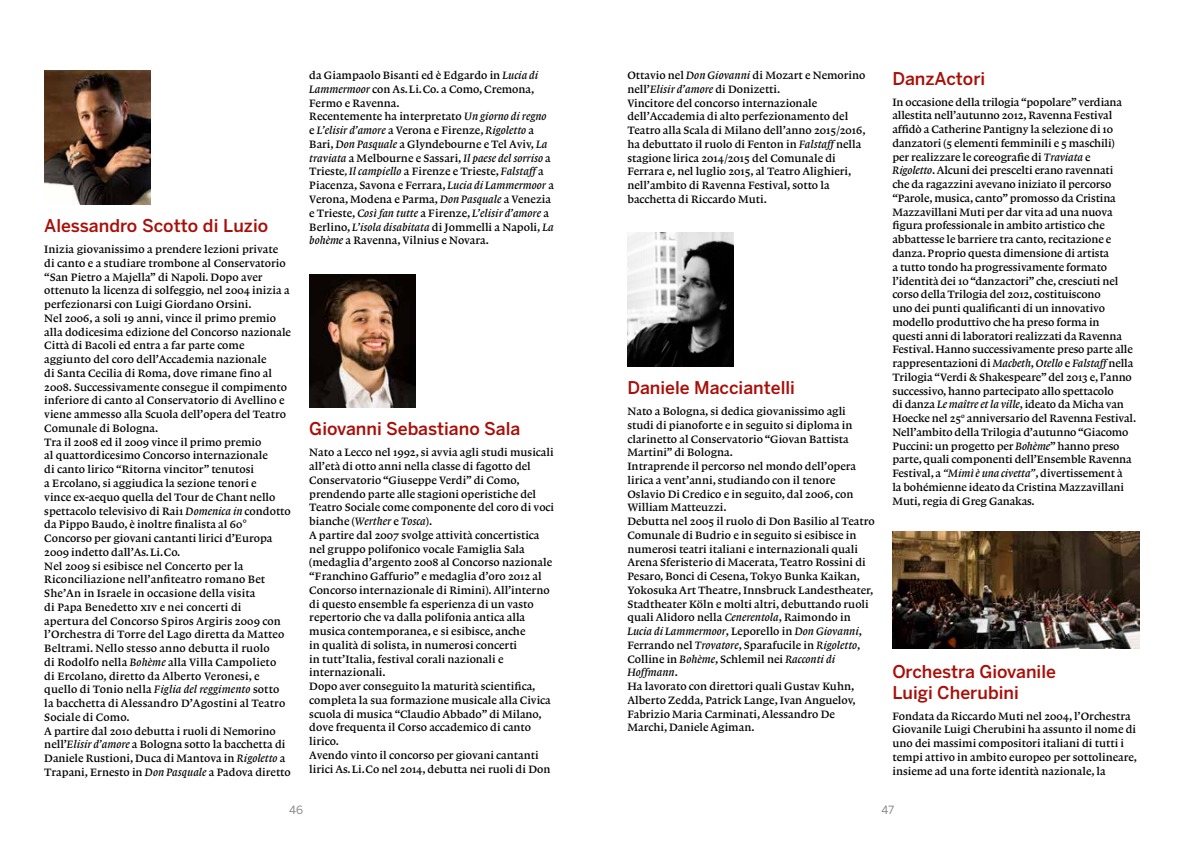
<style>
.page{position:relative;width:1184px;height:851px;background:#fff}
.page>*{position:absolute;margin:0;border:0;box-sizing:border-box;transform-origin:0 0}
.t1{font:500 17.5px/21px "Benton Sans";color:#a90f09}
.t2{font:11.25px/13.8px "Lexicon No 1 Roman B";color:#000}
.t3{font:11.25px "Lexicon No 1 Italic B";color:#000}
.t4{font:11.25px "Benton Sans";color:#878787}
.s1{font-family:"Lexicon No 1 Italic B"}
.s2{font-family:"Benton Sans"}
.s3{font-family:"Lexicon No 1 Roman B"}
</style>
<div class="page">
<img style="left:309px;top:274px;width:106px;height:134px">
<img style="left:44px;top:71px;width:107px;height:134px">
<img style="left:892px;top:532px;width:247px;height:116px">
<img style="left:627px;top:233px;width:106px;height:133px">
<h1 class="t1" style="left:44px;top:215px;width:225px">Alessandro Scotto di Luzio</h1>
<p class="t2" style="left:44px;top:242px;width:248px">Inizia giovanissimo a prendere lezioni private di canto e a studiare trombone al Conservatorio “San Pietro a Majella” di Napoli<span class="s1">.</span> Dopo aver ottenuto la licenza di solfeggio, nel 2004 inizia a perfezionarsi con Luigi Giordano Orsini.<br>Nel 2006, a soli 19 anni, vince il primo premio alla dodicesima edizione del Concorso nazionale Città di Bacoli ed entra a far parte come aggiunto del coro dell’Accademia nazionale<br>di Santa Cecilia di Roma, dove rimane fino al 2008. Successivamente consegue il compimento inferiore di canto al Conservatorio di Avellino e viene ammesso alla Scuola dell’opera del Teatro Comunale di Bologna.<br>Tra il 2008 ed il 2009 vince il primo premio<br>al quattordicesimo Concorso internazionale<br>di canto lirico “Ritorna vincitor” tenutosi<br>a Ercolano, si aggiudica la sezione tenori e<br>vince ex-aequo quella del Tour de Chant nello spettacolo televisivo di Rai1 <span class="s1">Domenica in</span> condotto da Pippo Baudo, è inoltre finalista al 60<span class="s2">° </span>Concorso per giovani cantanti lirici d’Europa 2009 indetto dall’As.Li.Co.<br>Nel 2009 si esibisce nel Concerto per la Riconciliazione nell’anfiteatro romano Bet She’An in Israele in occasione della visita<br>di Papa Benedetto xiv e nei concerti di<br>apertura del Concorso Spiros Argiris 2009 con l’Orchestra di Torre del Lago diretta da Matteo Beltrami. Nello stesso anno debutta il ruolo<br>di Rodolfo nella <span class="s1">Bohème</span> alla Villa Campolieto<br>di Ercolano, diretto da Alberto Veronesi, e quello di Tonio nella <span class="s1">Figlia del reggimento</span> sotto la bacchetta di Alessandro D’Agostini al Teatro Sociale di Como.<br>A partire dal 2010 debutta i ruoli di Nemorino nell’<span class="s1">Elisir d’amore</span> a Bologna sotto la bacchetta di Daniele Rustioni, Duca di Mantova in <span class="s1">Rigoletto</span> a Trapani, Ernesto in <span class="s1">Don Pasquale</span> a Padova diretto</p>
<p class="t2" style="left:309px;top:69px;width:239px">da Giampaolo Bisanti ed è Edgardo in <span class="s1">Lucia di Lammermoor</span> con As.Li.Co. a Como, Cremona, Fermo e Ravenna.<br>Recentemente ha interpretato <span class="s1">Un giorno di regno</span></p>
<p class="t3" style="left:309px;top:124px;width:226px"><span class="s3">e</span> L’elisir d’amore <span class="s3">a Verona e Firenze,</span> Rigoletto <span class="s3">a</span></p>
<p class="t2" style="left:309px;top:137px;width:239px">Bari, <span class="s1">Don Pasquale</span> a Glyndebourne e Tel Aviv, <span class="s1">La</span></p>
<p class="t3" style="left:309px;top:151px;width:243px">traviata <span class="s3">a Melbourne e Sassari,</span> Il paese del sorriso <span class="s3">a</span></p>
<p class="t2" style="left:309px;top:165px;width:246px">Trieste<span class="s1">, Il campiello</span> a Firenze e Trieste, <span class="s1">Falstaff</span> a<br>Piacenza, Savona e Ferrara, <span class="s1">Lucia di Lammermoor</span> a<br>Verona, Modena e Parma, <span class="s1">Don Pasquale</span> a Venezia</p>
<p class="t3" style="left:309px;top:206px;width:241px"><span class="s3">e Trieste,</span> Così fan tutte <span class="s3">a Firenze,</span> L’elisir d’amore <span class="s3">a</span></p>
<p class="t2" style="left:309px;top:220px;width:246px">Berlino, <span class="s1">L’isola disabitata</span> di Jommelli a Napoli, <span class="s1">La bohème</span> a Ravenna, Vilnius e Novara.</p>
<h1 class="t1" style="left:309px;top:418px;width:212px">Giovanni Sebastiano Sala</h1>
<p class="t2" style="left:309px;top:445px;width:246px">Nato a Lecco nel 1992, si avvia agli studi musicali all’età di otto anni nella classe di fagotto del Conservatorio “Giuseppe Verdi” di Como, prendendo parte alle stagioni operistiche del Teatro Sociale come componente del coro di voci</p>
<p class="t3" style="left:309px;top:514px;width:124px"><span class="s3">bianche (</span>Werther <span class="s3">e</span> Tosca<span class="s3">).</span></p>
<p class="t2" style="left:309px;top:528px;width:244px">A partire dal 2007 svolge attività concertistica nel gruppo polifonico vocale Famiglia Sala (medaglia d’argento 2008 al Concorso nazionale “Franchino Gaffurio” e medaglia d’oro 2012 al Concorso internazionale di Rimini). All’interno di questo ensemble fa esperienza di un vasto repertorio che va dalla polifonia antica alla musica contemporanea, e si esibisce, anche<br>in qualità di solista, in numerosi concerti<br>in tutt’Italia, festival corali nazionali e internazionali.<br>Dopo aver conseguito la maturità scientifica, completa la sua formazione musicale alla Civica scuola di musica “Claudio Abbado” di Milano, dove frequenta il Corso accademico di canto lirico.<br>Avendo vinto il concorso per giovani cantanti lirici As.Li.Co nel 2014, debutta nei ruoli di Don</p>
<p class="t2" style="left:627px;top:69px;width:240px">Ottavio nel <span class="s1">Don Giovanni</span> di Mozart e Nemorino nell’<span class="s1">Elisir d’amore</span> di Donizetti.<br>Vincitore del concorso internazionale dell’Accademia di alto perfezionamento del Teatro alla Scala di Milano dell’anno 2015/2016, ha debuttato il ruolo di Fenton in <span class="s1">Falstaff</span> nella stagione lirica 2014/2015 del Comunale di Ferrara e, nel luglio 2015, al Teatro Alighieri, nell’ambito di Ravenna Festival, sotto la bacchetta di Riccardo Muti.</p>
<h1 class="t1" style="left:627px;top:377px;width:169px">Daniele Macciantelli</h1>
<p class="t2" style="left:627px;top:404px;width:249px">Nato a Bologna, si dedica giovanissimo agli studi di pianoforte e in seguito si diploma in clarinetto al Conservatorio “Giovan Battista Martini” di Bologna.<br>Intraprende il percorso nel mondo dell’opera lirica a vent’anni, studiando con il tenore Oslavio Di Credico e in seguito, dal 2006, con William Matteuzzi.<br>Debutta nel 2005 il ruolo di Don Basilio al Teatro Comunale di Budrio e in seguito si esibisce in numerosi teatri italiani e internazionali quali Arena Sferisterio di Macerata, Teatro Rossini di Pesaro, Bonci di Cesena, Tokyo Bunka Kaikan, Yokosuka Art Theatre, Innsbruck Landestheater, Stadtheater Köln e molti altri, debuttando ruoli quali Alidoro nella <span class="s1">Cenerentola</span>, Raimondo in</p>
<p class="t3" style="left:627px;top:624px;width:236px">Lucia di Lammermoor<span class="s3">, Leporello in</span> Don Giovanni<span class="s3">,</span></p>
<p class="t2" style="left:627px;top:638px;width:234px">Ferrando nel <span class="s1">Trovatore</span>, Sparafucile in <span class="s1">Rigoletto</span>,<br>Colline in <span class="s1">Bohème</span>, Schlemil nei <span class="s1">Racconti di</span></p>
<p class="t3" style="left:627px;top:666px;width:52px">Hoffmann<span class="s3">.</span></p>
<p class="t2" style="left:627px;top:679px;width:230px">Ha lavorato con direttori quali Gustav Kuhn, Alberto Zedda, Patrick Lange, Ivan Anguelov, Fabrizio Maria Carminati, Alessandro De Marchi, Daniele Agiman.</p>
<h1 class="t1" style="left:892px;top:68px;width:94px">DanzActori</h1>
<p class="t2" style="left:892px;top:95px;width:245px">In occasione della trilogia “popolare” verdiana allestita nell’autunno 2012, Ravenna Festival affidò a Catherine Pantigny la selezione di 10 danzatori (5 elementi femminili e 5 maschili)<br>per realizzare le coreografie di <span class="s1">Traviata</span> e<br><span class="s1">Rigoletto</span>. Alcuni dei prescelti erano ravennati<br>che da ragazzini avevano iniziato il percorso “Parole, musica, canto” promosso da Cristina Mazzavillani Muti per dar vita ad una nuova figura professionale in ambito artistico che abbattesse le barriere tra canto, recitazione e danza. Proprio questa dimensione di artista<br>a tutto tondo ha progressivamente formato l’identità dei 10 “danzactori” che, cresciuti nel corso della Trilogia del 2012, costituiscono<br>uno dei punti qualificanti di un innovativo modello produttivo che ha preso forma in<br>questi anni di laboratori realizzati da Ravenna Festival. Hanno successivamente preso parte alle rappresentazioni di <span class="s1">Macbeth</span>, <span class="s1">Otello</span> e <span class="s1">Falstaff</span> nella Trilogia “Verdi &amp; Shakespeare” del 2013 e, l’anno successivo, hanno partecipato allo spettacolo<br>di danza <span class="s1">Le maître et la ville</span>, ideato da Micha van Hoecke nel 25<sup>o</sup> anniversario del Ravenna Festival.<br>Nell’ambito della Trilogia d’autunno “Giacomo Puccini: un progetto per <span class="s1">Bohème</span>” hanno preso parte, quali componenti dell’Ensemble Ravenna Festival, a <span class="s1">“Mimì è una civetta”</span>, divertissement à<br>la bohémienne ideato da Cristina Mazzavillani Muti, regia di Greg Ganakas.</p>
<h1 class="t1" style="left:892px;top:660px;width:165px">Orchestra Giovanile<br>Luigi Cherubini</h1>
<p class="t2" style="left:892px;top:709px;width:246px">Fondata da Riccardo Muti nel 2004, l’Orchestra Giovanile Luigi Cherubini ha assunto il nome di uno dei massimi compositori italiani di tutti i tempi attivo in ambito europeo per sottolineare, insieme ad una forte identità nazionale, la</p>
<p class="t4" style="left:289px;top:803px;width:15px">46</p>
<p class="t4" style="left:881px;top:803px;width:14px">47</p>
</div>
